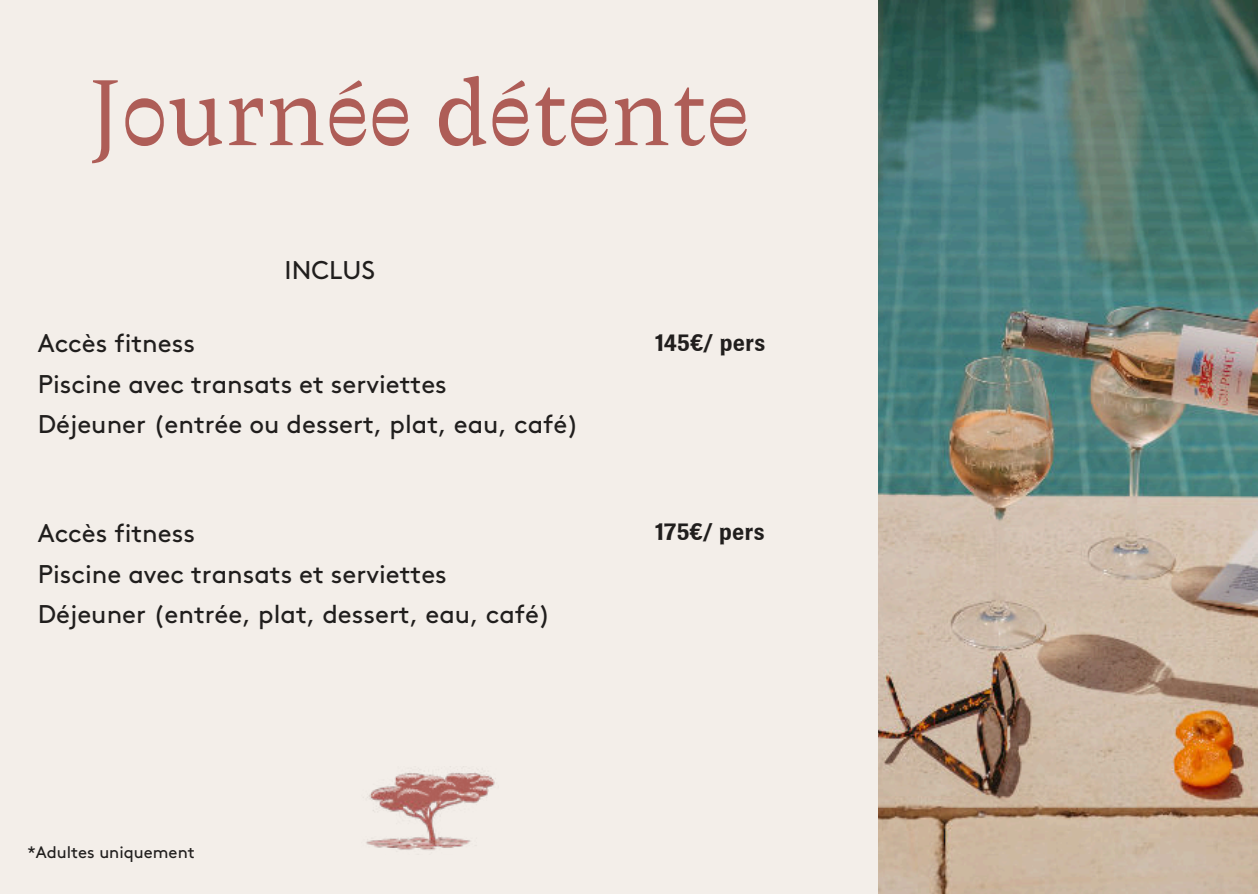
<style>
.page{position:relative;width:1258px;height:894px;background:#fff}
.page>*{position:absolute;margin:0;border:0;box-sizing:border-box;transform-origin:0 0}
.t1{font:90px "Traulha Jornau";color:#ae5d57}
.t2{font:25.5px/40.5px "Brown";color:#201e1d}
.t3{font:700 24px "Brown";color:#201e1d}
.t4{font:16.5px "Brown";color:#201e1d}
</style>
<div class="page">
<div style="left:0;top:0;width:1257px;height:893px;background:#f3eee9"></div>
<img style="left:366px;top:766px;width:129px;height:84px">
<img style="left:879px;top:0;width:379px;height:893px">
<h1 class="t1" style="left:89px;top:61px;width:662px">Journée détente</h1>
<p class="t2" style="left:285px;top:248px;width:92px">INCLUS</p>
<p class="t2" style="left:38px;top:321px;width:543px">Accès fitness<br>Piscine avec transats et serviettes<br>Déjeuner (entrée ou dessert, plat, eau, café)</p>
<p class="t2" style="left:38px;top:511px;width:514px">Accès fitness<br>Piscine avec transats et serviettes<br>Déjeuner (entrée, plat, dessert, eau, café)</p>
<p class="t3" style="left:655px;top:329px;width:112px">145€/ pers</p>
<p class="t3" style="left:655px;top:518px;width:112px">175€/ pers</p>
<p class="t4" style="left:28px;top:839px;width:169px">*Adultes uniquement</p>
</div>
